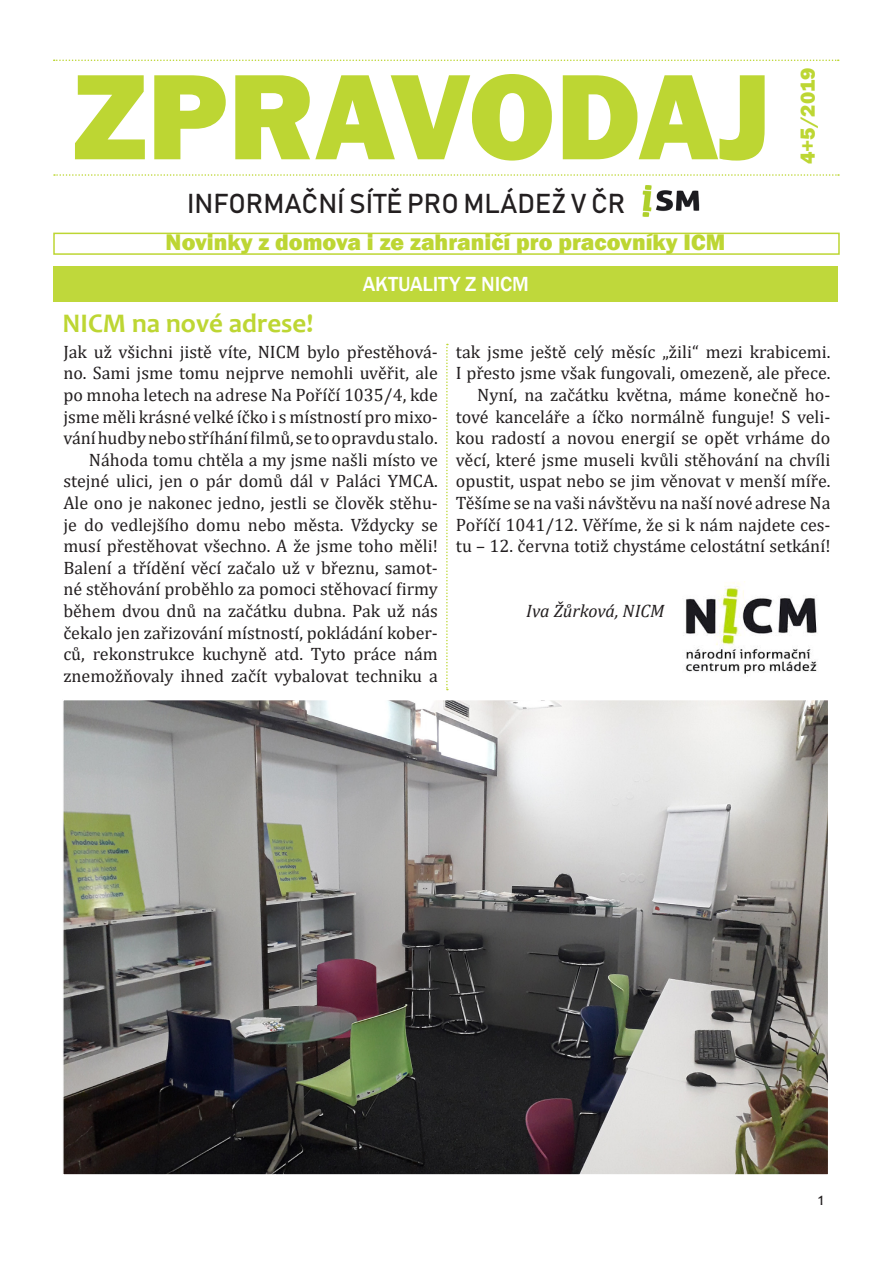
<style>
.page{position:relative;width:893px;height:1263px;background:#fff}
.page>*{position:absolute;margin:0;border:0;box-sizing:border-box;transform-origin:0 0}
.t1{font:800 126px "Franklin Gothic";color:#bdd633}
.t2{font:27px "Bahnschrift 400 100";color:#231f20}
.t3{font:700 27px "Candara";color:#bdd633}
.t4{font:800 23.25px "Franklin Gothic";color:#bdd633}
.t5{font:500 21px "Franklin Gothic";letter-spacing:-.01em;color:#fff}
.t6{font:800 21px "Franklin Gothic";color:#bdd633}
.t7{font:18px/21.6px "Cambria";color:#231f20;text-align:justify}
.t8{font:italic 18px "Cambria";color:#231f20}
.t9{font:18px "Candara";color:#231f20}
</style>
<div class="page">
<img style="left:642px;top:185px;width:58px;height:32px">
<div style="left:53px;top:266px;width:785px;height:36px;background:#bfd83b"></div>
<svg style="left:54px;top:174px;width:785px;height:2px"></svg>
<svg style="left:54px;top:60px;width:785px;height:1px"></svg>
<div style="left:53px;top:233px;width:787px;height:22px;border:2px solid #bdd633"></div>
<img style="left:65px;top:702px;width:761px;height:471px">
<div style="left:62px;top:699px;width:767px;height:477px;border:2px solid #fff"></div>
<img style="left:685px;top:581px;width:132px;height:93px">
<svg style="left:446px;top:344px;width:2px;height:346px"></svg>
<p class="t1" style="left:73px;top:35px;width:700px">ZPRAVODAJ</p>
<p class="t2" style="left:187px;top:186px;width:440px">INFORMAČNÍ SÍTĚ PRO MLÁDEŽ V ČR</p>
<p class="t4" style="left:166px;top:227px;width:561px">Novinky z domova i ze zahraničí pro pracovníky ICM</p>
<p class="t5" style="left:363px;top:271px;width:168px">AKTUALITY Z NICM</p>
<p class="t6" style="left:794px;top:164px;width:98px;rotate:-90deg">4+5/2019</p>
<p class="t3" style="left:63px;top:306px;width:252px">NICM na nové adrese!</p>
<p class="t7" style="left:63px;top:341px;width:376px">Jak už všichni jistě víte, NICM bylo přestěhová&shy;no. Sami jsme tomu nejprve nemohli uvěřit, ale po mnoha letech na adrese Na Poříčí 1035/4, kde jsme měli krásné velké íčko i s místností pro mixo&shy;vání hudby nebo stříhání filmů, se to opravdu stalo.</p>
<p class="t7" style="left:63px;top:449px;width:376px;text-indent:26px">Náhoda tomu chtěla a my jsme našli místo ve stejné ulici, jen o pár domů dál v Paláci YMCA.<br>Ale ono je nakonec jedno, jestli se člověk stěhu&shy;je do vedlejšího domu nebo města. Vždycky se musí přestěhovat všechno. A že jsme toho měli!</p>
<p class="t7" style="left:63px;top:557px;width:376px">Balení a třídění věcí začalo už v březnu, samot&shy;né stěhování proběhlo za pomoci stěhovací firmy během dvou dnů na začátku dubna. Pak už nás čekalo jen zařizování místností, pokládání kober&shy;ců, rekonstrukce kuchyně atd. Tyto práce nám znemožňovaly ihned začít vybalovat techniku a</p>
<p class="t7" style="left:456px;top:341px;width:376px">tak jsme ještě celý měsíc „žili“ mezi krabicemi.</p>
<p class="t7" style="left:456px;top:362px;width:376px">I přesto jsme však fungovali, omezeně, ale přece.</p>
<p class="t7" style="left:456px;top:384px;width:376px;text-indent:21px">Nyní, na začátku května, máme konečně ho&shy;tové kanceláře a íčko normálně funguje! S veli&shy;kou radostí a novou energií se opět vrháme do věcí, které jsme museli kvůli stěhování na chvíli opustit, uspat nebo se jim věnovat v menší míře.</p>
<p class="t7" style="left:456px;top:492px;width:376px">Těšíme se na vaši návštěvu na naší nové adrese Na Poříčí 1041/12. Věříme, že si k nám najdete ces&shy;tu – 12. června totiž chystáme celostátní setkání!</p>
<p class="t8" style="left:526px;top:598px;width:140px">Iva Žůrková, NICM</p>
<p class="t9" style="left:818px;top:1188px;width:8px">1</p>
</div>
